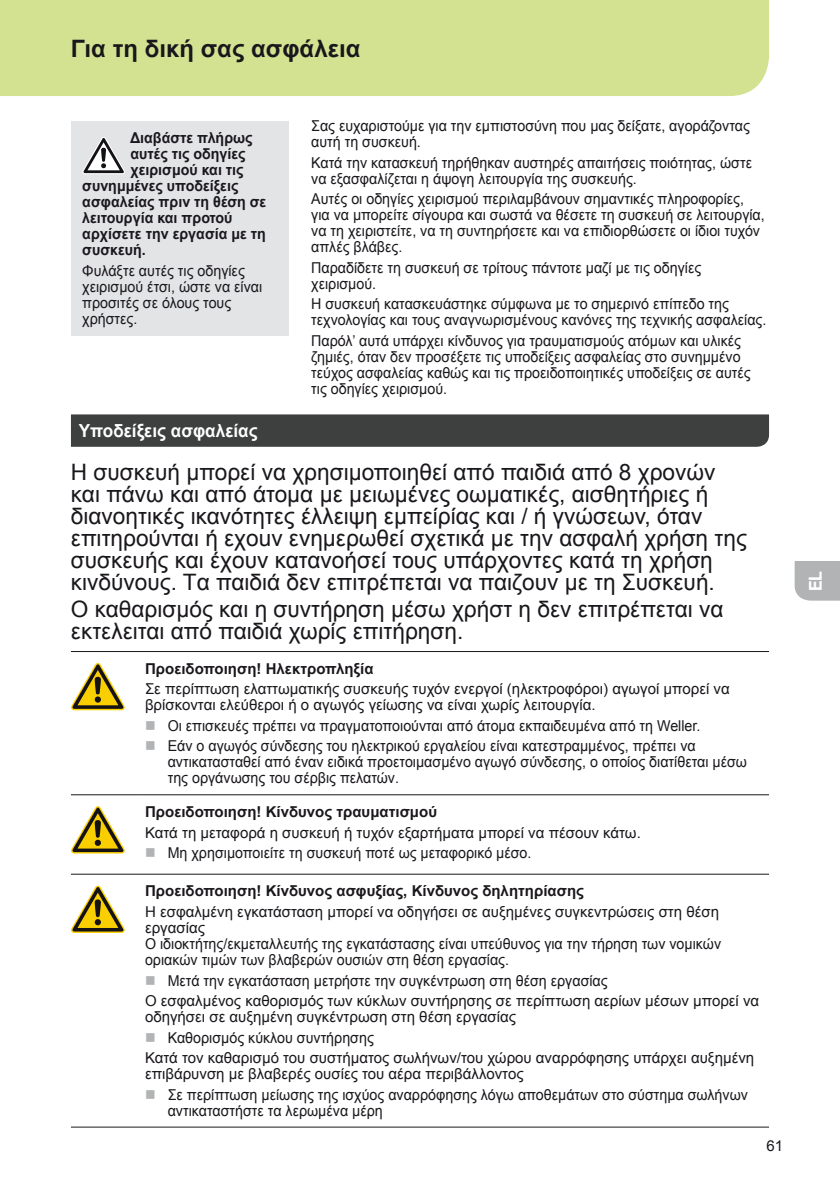
<style>
.page{position:relative;width:840px;height:1191px;background:#fff}
.page>*{position:absolute;margin:0;border:0;box-sizing:border-box;transform-origin:0 0}
.t1{font:700 24px "Arial";color:#1a171c}
.t2{font:22.6px/22px "Arial";color:#1a171c}
.t3{font:700 18px "Arial";color:#fff;scale:.95 1}
.t4{font:700 18px "Helvetica Neue";color:#fff;scale:.9 1}
.t5{font:15px/16px "Arial";color:#1a171c;scale:.95 1}
.t6{font:15px/16px "Arial";color:#1a171c}
.t7{font:700 15px "Arial";color:#1a171c;scale:.95 1}
.t8{font:700 15px "Arial";color:#1a171c}
</style>
<div class="page">
<div style="left:794px;top:561px;width:45px;height:39px;background:#b1b3b4"></div>
<div style="left:0;top:0;width:768px;height:96px;background:#d2e291"></div>
<div style="left:71px;top:121px;width:217px;height:214px;background:#e3e4e5"></div>
<svg style="left:82px;top:137px;width:43px;height:37px"></svg>
<div style="left:71px;top:414px;width:697px;height:33px;background:#3e403f"></div>
<hr style="left:71px;top:651px;width:66px;height:1px;background:#1a171c">
<hr style="left:137px;top:651px;width:631px;height:1px;background:#1a171c">
<hr style="left:71px;top:794px;width:66px;height:1px;background:#1a171c">
<hr style="left:137px;top:794px;width:631px;height:1px;background:#1a171c">
<hr style="left:71px;top:874px;width:66px;height:1px;background:#1a171c">
<hr style="left:137px;top:874px;width:631px;height:1px;background:#1a171c">
<hr style="left:71px;top:1126px;width:66px;height:1px;background:#1a171c">
<hr style="left:137px;top:1126px;width:631px;height:1px;background:#1a171c">
<svg style="left:71px;top:663px;width:54px;height:47px"></svg>
<svg style="left:71px;top:806px;width:54px;height:47px"></svg>
<svg style="left:71px;top:885px;width:54px;height:48px"></svg>
<h1 class="t1" style="left:71px;top:33px;width:291px">Για τη δική σας ασφάλεια</h1>
<p class="t7" style="left:130px;top:128px;width:130px">Διαβάστε πλήρως</p>
<p class="t7" style="left:130px;top:144px;width:123px">αυτές τις οδηγίες</p>
<p class="t7" style="left:130px;top:160px;width:120px">χειρισμού και τις</p>
<p class="t7" style="left:82px;top:176px;width:166px">συνημμένες υποδείξεις</p>
<p class="t7" style="left:82px;top:192px;width:195px">ασφαλείας πριν τη θέση σε</p>
<p class="t7" style="left:82px;top:208px;width:160px">λειτουργία και προτού</p>
<p class="t7" style="left:82px;top:224px;width:195px">αρχίσετε την εργασία με τη</p>
<p class="t7" style="left:82px;top:240px;width:68px">συσκευή.</p>
<p class="t5" style="left:82px;top:263px;width:191px">Φυλάξτε αυτές τις οδηγίες χειρισμού έτσι, ώστε να είναι προσιτές σε όλους τους χρήστες.</p>
<p class="t5" style="left:311px;top:118px;width:463px">Σας ευχαριστούμε για την εμπιστοσύνη που μας δείξατε, αγοράζοντας αυτή τη συσκευή.</p>
<p class="t5" style="left:311px;top:154px;width:465px">Κατά την κατασκευή τηρήθηκαν αυστηρές απαιτήσεις ποιότητας, ώστε να εξασφαλίζεται η άψογη λειτουργία της συσκευής.</p>
<p class="t5" style="left:311px;top:191px;width:478px">Αυτές οι οδηγίες χειρισμού περιλαμβάνουν σημαντικές πληροφορίες, για να μπορείτε σίγουρα και σωστά να θέσετε τη συσκευή σε λειτουργία, να τη χειριστείτε, να τη συντηρήσετε και να επιδιορθώσετε οι ίδιοι τυχόν απλές βλάβες.</p>
<p class="t5" style="left:311px;top:259px;width:412px">Παραδίδετε τη συσκευή σε τρίτους πάντοτε μαζί με τις οδηγίες χειρισμού.</p>
<p class="t5" style="left:311px;top:296px;width:480px">Η συσκευή κατασκευάστηκε σύμφωνα με το σημερινό επίπεδο της τεχνολογίας και τους αναγνωρισμένους κανόνες της τεχνικής ασφαλείας.</p>
<p class="t5" style="left:311px;top:333px;width:464px">Παρόλ’ αυτά υπάρχει κίνδυνος για τραυματισμούς ατόμων και υλικές ζημιές, όταν δεν προσέξετε τις υποδείξεις ασφαλείας στο συνημμένο τεύχος ασφαλείας καθώς και τις προειδοποιητικές υποδείξεις σε αυτές τις οδηγίες χειρισμού.</p>
<p class="t3" style="left:79px;top:419px;width:189px">Υποδείξεις ασφαλείας</p>
<p class="t2" style="left:71px;top:461px;width:677px">H συσκευή μπορεί vα χρησιμοποιηθεί από παιδιά από 8 χροvώv και πάvω και από άτομα με μειωμένες oωματικές, αισθητήριες ή διαvoητικές ικαvότητες έλλειψη εμπείρίας και / ή γvώσεωv, όταv επιτηρoύvται ή εχouv εvημερωθεί σχετικά με τηv ασφαλή χρήση της συσκευής και έχoυv καταvoήσεί τoυς υπάρχovτες κατά τη χρήση κιvδύvoυς. Tα παιδιά δεv επιτρέπεται vα παιζoυv με τη Συσκευή.</p>
<h2 class="t2" style="left:71px;top:598px;width:653px">O καθαρισμός και η συvτήρηση μέσω χρήστ η δεv επιτρέπεται vα εκτελειται από παιδιά χωρίς επιτήρηση.</h2>
<p class="t8" style="left:145px;top:658px;width:230px">Προειδοποιηση! Ηλεκτροπληξία</p>
<p class="t6" style="left:145px;top:681px;width:586px">Σε περίπτωση ελαττωματικής συσκευής τυχόν ενεργοί (ηλεκτροφόροι) αγωγοί μπορεί να βρίσκονται ελεύθεροι ή ο αγωγός γείωσης να είναι χωρίς λειτουργία.</p>
<p class="t5" style="left:168px;top:715px;width:562px;line-height:20.6px">Οι επισκευές πρέπει να πραγματοποιούνται από άτομα εκπαιδευμένα από τη Weller.<br>Εάν ο αγωγός σύνδεσης του ηλεκτρικού εργαλείου είναι κατεστραμμένος, πρέπει να</p>
<p class="t5" style="left:168px;top:754px;width:611px">αντικατασταθεί από έναν ειδικά προετοιμασμένο αγωγό σύνδεσης, ο οποίος διατίθεται μέσω της οργάνωσης του σέρβις πελατών.</p>
<p class="t8" style="left:145px;top:802px;width:293px">Προειδοποιηση! Κίνδυνος τραυματισμού</p>
<p class="t6" style="left:168px;top:822px;width:474px;line-height:20.6px;text-indent:-23px">Κατά τη μεταφορά η συσκευή ή τυχόν εξαρτήματα μπορεί να πέσουν κάτω.<br>Μη χρησιμοποιείτε τη συσκευή ποτέ ως μεταφορικό μέσο.</p>
<p class="t8" style="left:145px;top:881px;width:440px">Προειδοποιηση! Κίνδυνος ασφυξίας, Κίνδυνος δηλητηρίασης</p>
<p class="t6" style="left:145px;top:904px;width:577px">Η εσφαλμένη εγκατάσταση μπορεί να οδηγήσει σε αυξημένες συγκεντρώσεις στη θέση εργασίας<br>Ο ιδιοκτήτης/εκμεταλλευτής της εγκατάστασης είναι υπεύθυνος για την τήρηση των νομικών οριακών τιμών των βλαβερών ουσιών στη θέση εργασίας.</p>
<p class="t5" style="left:145px;top:970px;width:647px;line-height:20.6px;text-indent:23px">Μετά την εγκατάσταση μετρήστε την συγκέντρωση στη θέση εργασίας<br>Ο εσφαλμένος καθορισμός των κύκλων συντήρησης σε περίπτωση αερίων μέσων μπορεί να</p>
<p class="t6" style="left:145px;top:1009px;width:372px">οδηγήσει σε αυξημένη συγκέντρωση στη θέση εργασίας</p>
<p class="t5" style="left:168px;top:1029px;width:218px">Καθορισμός κύκλου συντήρησης</p>
<p class="t6" style="left:145px;top:1050px;width:610px">Κατά τον καθαρισμό του συστήματος σωλήνων/του χώρου αναρρόφησης υπάρχει αυξημένη</p>
<p class="t6" style="left:168px;top:1063px;width:581px;line-height:20.6px;text-indent:-23px">επιβάρυνση με βλαβερές ουσίες του αέρα περιβάλλοντος<br>Σε περίπτωση μείωσης της ισχύος αναρρόφησης λόγω αποθεμάτων στο σύστημα σωλήνων</p>
<p class="t5" style="left:168px;top:1102px;width:228px">αντικαταστήστε τα λερωμένα μέρη</p>
<p class="t6" style="left:766px;top:1137px;width:18px">61</p>
<p class="t4" style="left:803px;top:591px;width:24px;rotate:-90deg">EL</p>
</div>
